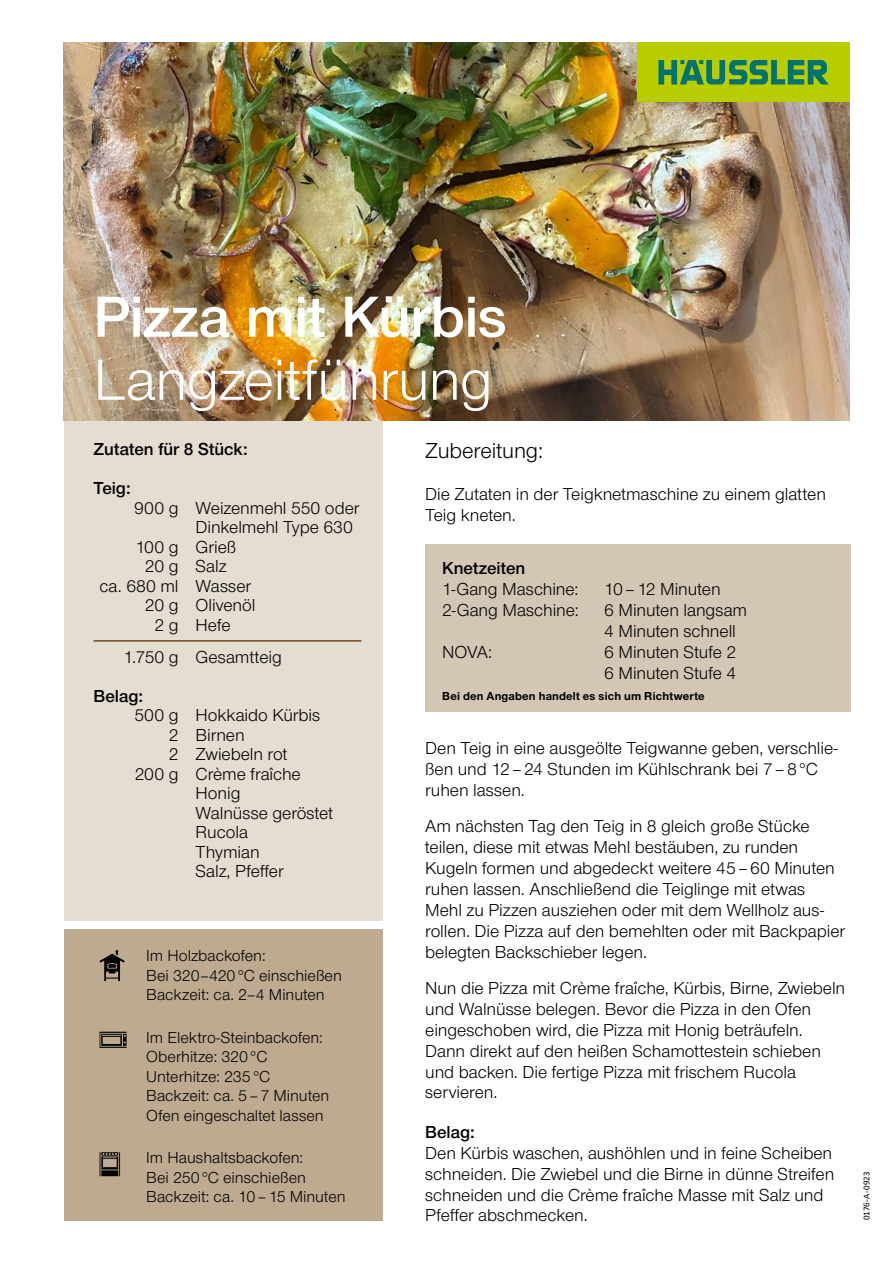
<style>
.page{position:relative;width:893px;height:1263px;background:#fff}
.page>*{position:absolute;margin:0;border:0;box-sizing:border-box;transform-origin:0 0}
.t1{font:60px "Nimbus San Nov";letter-spacing:-.015em;color:#fff}
.t2{font:60px "Nimbus San Nov Sem Bol";letter-spacing:-.01em;color:#fff}
.t3{font:22.5px "Nimbus San Nov";letter-spacing:-.005em;color:#000}
.t4{font:18px/21px "Nimbus San Nov";letter-spacing:-.005em;color:#000}
.t5{font:18px/39px "Nimbus San Nov Sem Bol";letter-spacing:-.005em;color:#000}
.t6{font:16.5px/19.5px "Nimbus San Nov";color:#000}
.t7{font:700 12px "Nimbus San Nov";letter-spacing:.015em;color:#000}
.t8{font:9px "Calibri";letter-spacing:.01em;color:#000}
</style>
<div class="page">
<div style="left:64px;top:929px;width:319px;height:291px;background:#beaa90"></div>
<div style="left:64px;top:421px;width:319px;height:500px;background:#e5dcd2"></div>
<img style="left:63px;top:43px;width:787px;height:378px">
<div style="left:425px;top:545px;width:425px;height:167px;background:#d4c6b5"></div>
<hr style="left:94px;top:640px;width:267px;height:2px;background:#6b4717">
<svg style="left:100px;top:950px;width:25px;height:31px"></svg>
<svg style="left:100px;top:1032px;width:27px;height:16px"></svg>
<svg style="left:100px;top:1152px;width:20px;height:24px"></svg>
<div style="left:637px;top:43px;width:213px;height:59px;background:#b7cd00"></div>
<svg style="left:658px;top:60px;width:170px;height:25px"></svg>
<h1 class="t2" style="left:94px;top:282px;width:415px">Pizza mit Kürbis</h1>
<h1 class="t1" style="left:94px;top:346px;width:401px">Langzeitführung</h1>
<p class="t5" style="left:94px;top:430px;width:156px">Zutaten für 8 Stück:<br>Teig:</p>
<p class="t4" style="left:134px;top:497px;width:227px">900 g Weizenmehl 550 oder</p>
<p class="t4" style="left:196px;top:517px;width:159px">Dinkelmehl Type 630</p>
<p class="t4" style="left:135px;top:536px;width:102px">100 g Grieß</p>
<p class="t4" style="left:145px;top:556px;width:83px">20 g Salz</p>
<p class="t4" style="left:100px;top:575px;width:153px">ca. 680 ml Wasser</p>
<p class="t4" style="left:145px;top:595px;width:112px">20 g Olivenöl</p>
<p class="t4" style="left:154px;top:614px;width:78px">2 g Hefe</p>
<p class="t4" style="left:123px;top:646px;width:160px">1.750 g Gesamtteig</p>
<p class="t5" style="left:94px;top:676px;width:51px">Belag:</p>
<p class="t4" style="left:135px;top:705px;width:187px">500 g Hokkaido Kürbis</p>
<p class="t4" style="left:169px;top:724px;width:77px">2 Birnen</p>
<p class="t4" style="left:169px;top:744px;width:120px">2 Zwiebeln rot</p>
<p class="t4" style="left:135px;top:763px;width:168px">200 g Crème fraîche</p>
<p class="t4" style="left:196px;top:783px;width:46px">Honig</p>
<p class="t4" style="left:196px;top:802px;width:139px">Walnüsse geröstet</p>
<p class="t4" style="left:196px;top:822px;width:54px">Rucola</p>
<p class="t4" style="left:196px;top:841px;width:66px">Thymian</p>
<p class="t4" style="left:196px;top:861px;width:89px">Salz, Pfeffer</p>
<p class="t3" style="left:425px;top:438px;width:119px">Zubereitung:</p>
<p class="t4" style="left:425px;top:484px;width:402px">Die Zutaten in der Teigknetmaschine zu einem glatten<br>Teig kneten.</p>
<p class="t5" style="left:442px;top:548px;width:85px">Knetzeiten</p>
<p class="t4" style="left:442px;top:578px;width:138px">1-Gang Maschine:</p>
<p class="t4" style="left:604px;top:578px;width:118px">10 – 12 Minuten</p>
<p class="t4" style="left:442px;top:599px;width:138px">2-Gang Maschine:</p>
<p class="t4" style="left:604px;top:599px;width:144px">6 Minuten langsam<br>4 Minuten schnell</p>
<p class="t4" style="left:442px;top:641px;width:51px">NOVA:</p>
<p class="t4" style="left:604px;top:641px;width:134px">6 Minuten Stufe 2<br>6 Minuten Stufe 4</p>
<p class="t7" style="left:442px;top:689px;width:264px">Bei den Angaben handelt es sich um Richtwerte</p>
<p class="t4" style="left:425px;top:738px;width:414px">Den Teig in eine ausgeölte Teigwanne geben, verschlie&shy;ßen und 12 – 24 Stunden im Kühlschrank bei 7 – 8 °C ruhen lassen.</p>
<p class="t4" style="left:425px;top:816px;width:421px">Am nächsten Tag den Teig in 8 gleich große Stücke teilen, diese mit etwas Mehl bestäuben, zu runden Kugeln formen und abgedeckt weitere 45 – 60 Minuten ruhen lassen. Anschließend die Teiglinge mit etwas Mehl zu Pizzen ausziehen oder mit dem Wellholz aus&shy;rollen. Die Pizza auf den bemehlten oder mit Backpapier belegten Backschieber legen.</p>
<p class="t4" style="left:425px;top:978px;width:421px">Nun die Pizza mit Crème fraîche, Kürbis, Birne, Zwiebeln und Walnüsse belegen. Bevor die Pizza in den Ofen eingeschoben wird, die Pizza mit Honig beträufeln.<br>Dann direkt auf den heißen Schamottestein schieben und backen. Die fertige Pizza mit frischem Rucola servieren.</p>
<p class="t5" style="left:425px;top:1113px;width:51px">Belag:</p>
<p class="t4" style="left:425px;top:1143px;width:411px;line-height:20.5px">Den Kürbis waschen, aushöhlen und in feine Scheiben schneiden. Die Zwiebel und die Birne in dünne Streifen schneiden und die Crème fraîche Masse mit Salz und Pfeffer abschmecken.</p>
<p class="t6" style="left:146px;top:946px;width:197px">Im Holzbackofen:<br>Bei 320–420 °C einschießen<br>Backzeit: ca. 2–4 Minuten</p>
<p class="t6" style="left:146px;top:1027px;width:185px">Im Elektro-Steinbackofen:<br>Oberhitze: 320 °C<br>Unterhitze: 235 °C<br>Backzeit: ca. 5 – 7 Minuten<br>Ofen eingeschaltet lassen</p>
<p class="t6" style="left:146px;top:1148px;width:201px">Im Haushaltsbackofen:<br>Bei 250 °C einschießen<br>Backzeit: ca. 10 – 15 Minuten</p>
<p class="t8" style="left:860px;top:1220px;width:51px;rotate:-90deg">0176-A-0923</p>
</div>
